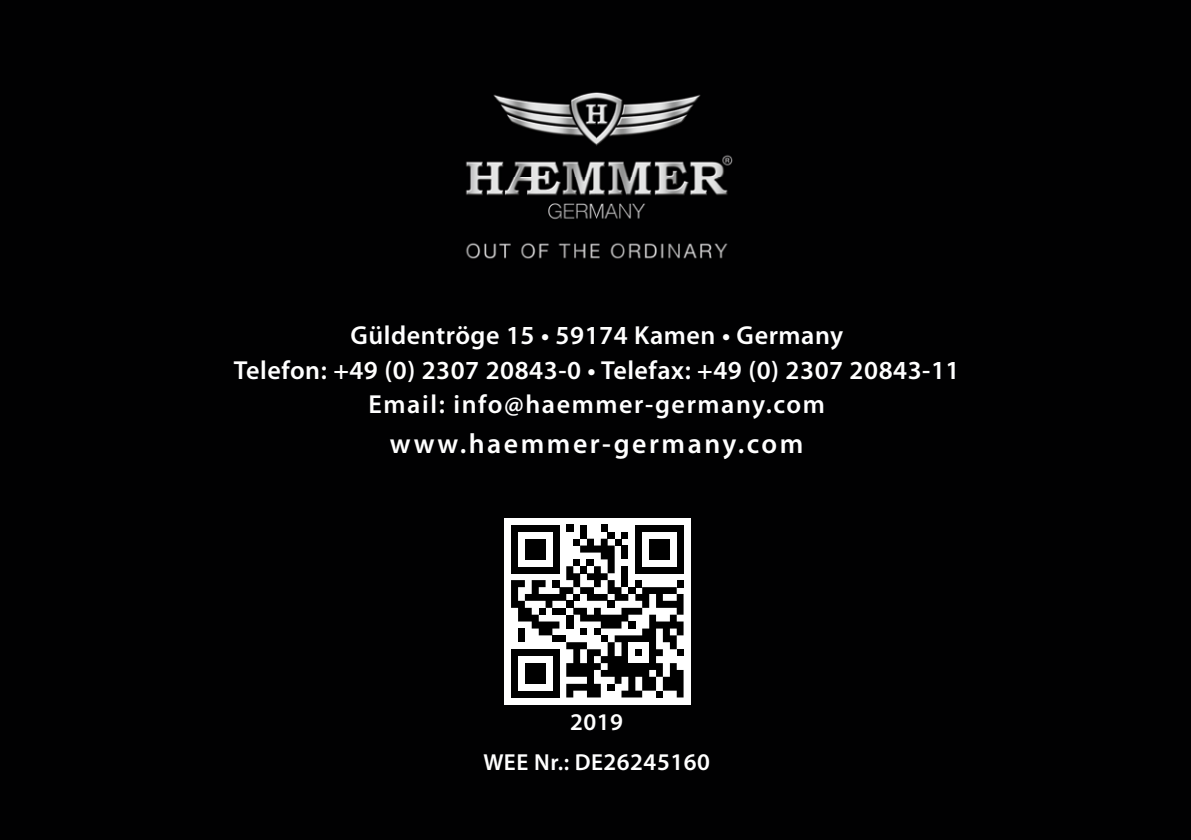
<style>
.page{position:relative;width:1191px;height:840px;background:#fff}
.page>*{position:absolute;margin:0;border:0;box-sizing:border-box;transform-origin:0 0}
.t1{font:600 28px "Myriad Pro";letter-spacing:.09em;color:#fff}
.t2{font:600 26px/34.8px "Myriad Pro";letter-spacing:.02em;color:#fff;text-align:center}
.t3{font:600 24px "Myriad Pro";color:#fff}
.t4{font:600 23.2px "Myriad Pro";letter-spacing:.02em;color:#fff}
.s1{font-size:24px}
</style>
<div class="page">
<div style="left:0;top:0;width:1191px;height:839px;background:#010102"></div>
<img style="left:465px;top:92px;width:268px;height:167px">
<div style="left:504px;top:517px;width:186px;height:187px;background:#fff"></div>
<div style="left:511px;top:524px;width:48px;height:49px;background:#000"></div>
<div style="left:566px;top:524px;width:7px;height:7px;background:#000"></div>
<div style="left:580px;top:524px;width:7px;height:14px;background:#000"></div>
<div style="left:601px;top:524px;width:6px;height:7px;background:#000"></div>
<div style="left:635px;top:524px;width:48px;height:49px;background:#000"></div>
<div style="left:518px;top:531px;width:34px;height:35px;background:#fff"></div>
<div style="left:607px;top:531px;width:7px;height:7px;background:#000"></div>
<div style="left:621px;top:531px;width:7px;height:7px;background:#000"></div>
<div style="left:642px;top:531px;width:34px;height:35px;background:#fff"></div>
<svg style="left:511px;top:538px;width:172px;height:159px"></svg>
<div style="left:607px;top:683px;width:7px;height:7px;background:#000"></div>
<div style="left:656px;top:690px;width:7px;height:7px;background:#000"></div>
<p class="t2" style="left:234px;top:317px;width:727px">Güldentröge 15 • 59174 Kamen • Germany<br>Telefon: +49 (0) 2307 20843-0 • Telefax: +49 (0) 2307 20843-11<br>Email: info@haemmer-germany.com</p>
<p class="t1" style="left:390px;top:425px;width:415px">www.haemmer-germany.com</p>
<p class="t3" style="left:570px;top:706px;width:54px">2019</p>
<p class="t4" style="left:483px;top:747px;width:228px">WEE Nr.: DE<span class="s1">26245160</span></p>
</div>
